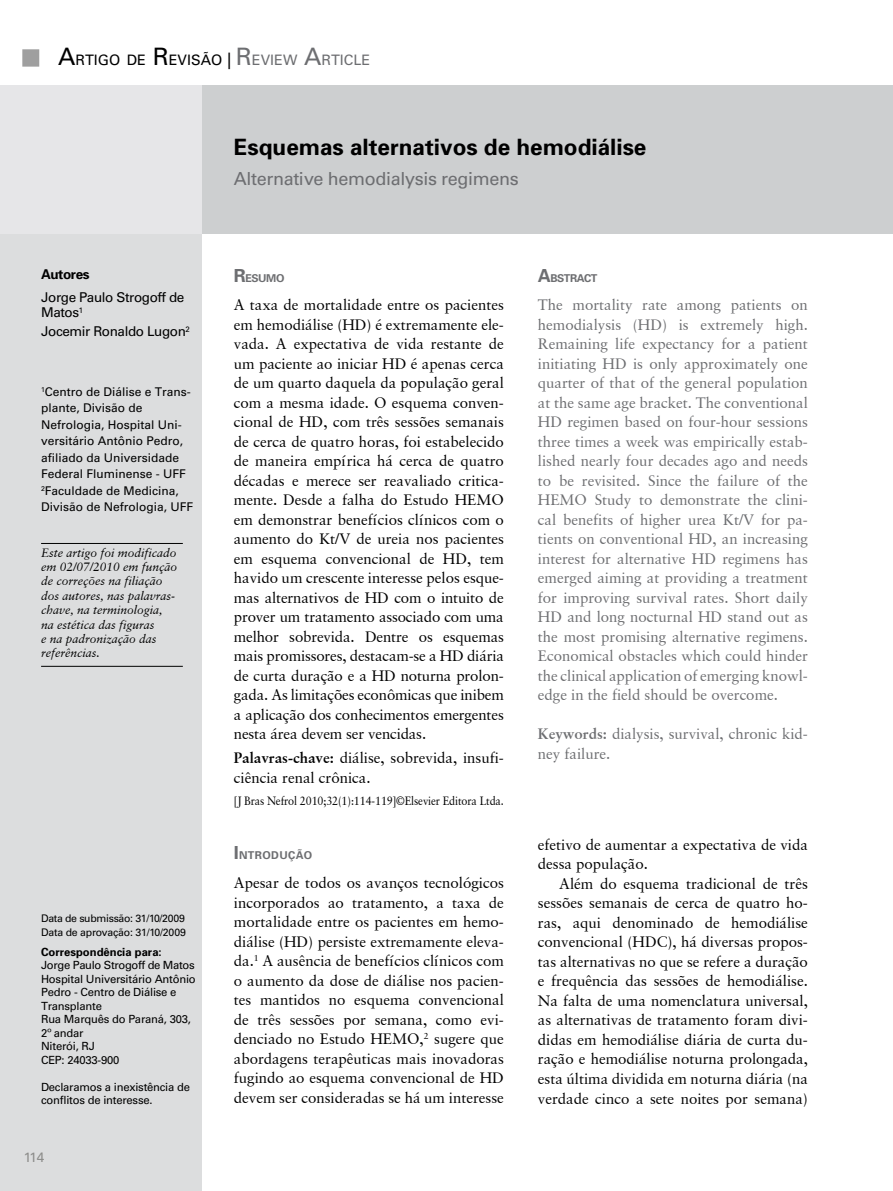
<style>
.page{position:relative;width:893px;height:1191px;background:#fff}
.page>*{position:absolute;margin:0;border:0;box-sizing:border-box;transform-origin:0 0}
.t1{font:22.5px "Univers 65 Bold";color:#000}
.t2{font:18px "Univers LT Std";letter-spacing:-.02em;color:#6d6e71}
.t3{font:15px/19.5px "Garamond Retrospective S Si";color:#000;text-align:justify}
.t4{font:15px/19.5px "Garamond Retrospective S Si";color:#6d6e71;text-align:justify}
.t5{font:14.4px "Univers LT Std SC600";color:#000}
.t6{font:13.5px/15px "Univers LT Std";letter-spacing:-.03em;color:#000}
.t7{font:13.5px "Univers 65 Bold";letter-spacing:-.03em;color:#000}
.t8{font:13.5px "Univers LT Std";color:#6d6e71}
.t9{font:12px/16.5px "Univers LT Std";color:#000}
.t10{font:italic 12px/14.4px "Garamond Retrospective S Si";color:#000}
.t11{font:12px "Garamond Retrospective S Si";letter-spacing:-.01em;color:#000;scale:.9 1}
.t12{font:11.25px/13.5px "Univers LT Std";letter-spacing:-.02em;color:#000}
.t13{font:11.25px "Univers 65 Bold";color:#000}
.t14{font:10.8px "Univers 65 Bold SC600";letter-spacing:-.04em;color:#6d6e71}
.t15{font:10.8px "Univers 65 Bold SC600";letter-spacing:.035em;color:#6d6e71}
.t16{font:10.5px/13.5px "Univers LT Std";letter-spacing:-.03em;color:#000}
.s1{font-size:24px}
.s2{font-family:"Univers LT Std";font-size:16.5px}
.s3{font-size:24px;color:#6d6e71}
.s4{color:#6d6e71}
.s5{font-size:18px}
.s6{font-weight:700}
</style>
<div class="page">
<div style="left:0;top:85px;width:202px;height:1106px;background:#dcddde"></div>
<div style="left:0;top:85px;width:893px;height:148px;background:linear-gradient(to right,#e0e0e2,#c6c8c9)"></div>
<div style="left:23px;top:50px;width:16px;height:16px;background:#9f9f9f"></div>
<hr style="left:41px;top:543px;width:142px;height:1px;background:#000">
<hr style="left:41px;top:666px;width:142px;height:1px;background:#000">
<p class="t5" style="left:58px;top:51px;width:314px"><span class="s1">A</span>RTIGO DE <span class="s1">R</span> EVISÃO <span class="s2">|</span> <span class="s3">R</span> <span class="s4">EVIEW</span> <span class="s3">A</span><span class="s4">RTICLE</span></p>
<p class="t7" style="left:41px;top:266px;width:50px">Autores</p>
<p class="t6" style="left:41px;top:290px;width:145px">Jorge Paulo Strogoff de<br>Matos<sup>1</sup></p>
<p class="t6" style="left:41px;top:324px;width:150px">Jocemir Ronaldo Lugon<sup>2</sup></p>
<p class="t9" style="left:41px;top:383px;width:154px"><sup>1</sup>Centro de Diálise e Trans&shy;plante, Divisão de<br>Nefrologia, Hospital U ni&shy;versitário Antônio Pedro, afiliado da U niversidade<br>Federal Fluminense - U FF<br><sup>2</sup>Faculdade de Medicina,<br>Divisão de Nefrologia, U FF</p>
<p class="t10" style="left:41px;top:545px;width:138px">Este artigo foi modificado em 02/07/2010 em função de correções na filiação dos autores, nas palavras&shy;chave, na terminologia, na estética das figuras<br>e na padronização das referências.</p>
<p class="t16" style="left:41px;top:911px;width:146px">Data de submissão: 31/10/2009<br>Data de aprovação: 31/10/2009</p>
<p class="t13" style="left:41px;top:944px;width:122px">Correspondência para:</p>
<p class="t12" style="left:41px;top:958px;width:156px">Jorge Paulo Strogoff de Matos<br>Hospital U niversitário Antônio<br>Pedro - Centro de Diálise e<br>Transplante<br>Rua Marquês do Paraná, 303,<br>2º andar<br>Niterói, RJ<br>CE P: 24033-900</p>
<p class="t12" style="left:41px;top:1079px;width:150px">Declaramos a inexistência de conflitos de interesse.</p>
<p class="t8" style="left:24px;top:1148px;width:22px">114</p>
<h1 class="t1" style="left:234px;top:134px;width:414px">Esquemas alternativos de hemodiálise</h1>
<p class="t2" style="left:234px;top:168px;width:286px">Alternative hemodialysis regimens</p>
<p class="t14" style="left:234px;top:272px;width:52px"><span class="s5">R</span>ESUMO</p>
<p class="t3" style="left:234px;top:295px;width:272px">A taxa de mortalidade entre os pacientes em hemodiálise (HD) é extremamente ele&shy;vada. A expectativa de vida restante de um paciente ao iniciar HD é apenas cerca de um quarto daquela da população geral com a mesma idade. O esquema conven&shy;cional de HD, com três sessões semanais de cerca de quatro horas, foi estabelecido de maneira empírica há cerca de quatro décadas e merece ser reavaliado critica&shy;mente. Desde a falha do Estudo HEMO em demonstrar benefícios clínicos com o aumento do Kt/V de ureia nos pacientes em esquema convencional de HD, tem havido um crescente interesse pelos esque&shy;mas alternativos de HD com o intuito de prover um tratamento associado com uma melhor sobrevida. Dentre os esquemas mais promissores, destacam-se a HD diária de curta duração e a HD noturna prolon&shy;gada. As limitações econômicas que inibem a aplicação dos conhecimentos emergentes nesta área devem ser vencidas.</p>
<p class="t3" style="left:234px;top:748px;width:271px"><span class="s6">Palavras-chave:</span> diálise, sobrevida, insufi&shy;ciência renal crônica.</p>
<p class="t11" style="left:234px;top:793px;width:301px">[J Bras Nefrol 2010;32(1):114-119]©Elsevier Editora Ltda.</p>
<p class="t15" style="left:234px;top:849px;width:80px"><span class="s5">I</span>NTRODUÇÃO</p>
<p class="t3" style="left:234px;top:872px;width:272px">Apesar de todos os avanços tecnológicos incorporados ao tratamento, a taxa de mortalidade entre os pacientes em hemo&shy;diálise (HD) persiste extremamente eleva&shy;da.<sup>1</sup> A ausência de benefícios clínicos com o aumento da dose de diálise nos pacien&shy;tes mantidos no esquema convencional de três sessões por semana, como evi&shy;denciado no Estudo HEMO,<sup>2</sup> sugere que abordagens terapêuticas mais inovadoras fugindo ao esquema convencional de HD devem ser consideradas se há um interesse</p>
<p class="t14" style="left:538px;top:272px;width:61px"><span class="s5">A</span>BSTRACT</p>
<p class="t4" style="left:538px;top:295px;width:272px">The mortality rate among patients on hemodialysis (HD) is extremely high.<br>Remaining life expectancy for a patient initiating HD is only approximately one quarter of that of the general population at the same age bracket. The conventional HD regimen based on four-hour sessions three times a week was empirically estab&shy;lished nearly four decades ago and needs to be revisited. Since the failure of the HEMO Study to demonstrate the clini&shy;cal benefits of higher urea Kt/V for pa&shy;tients on conventional HD, an increasing interest for alternative HD regimens has emerged aiming at providing a treatment for improving survival rates. Short daily HD and long nocturnal HD stand out as the most promising alternative regimens.<br>Economical obstacles which could hinder the clinical application of emerging knowl&shy;edge in the field should be overcome.</p>
<p class="t4" style="left:538px;top:724px;width:271px"><span class="s6">Keywords:</span> dialysis, survival, chronic kid&shy;ney failure.</p>
<p class="t3" style="left:538px;top:834px;width:272px">efetivo de aumentar a expectativa de vida dessa população.</p>
<p class="t3" style="left:538px;top:873px;width:272px;text-indent:21px">Além do esquema tradicional de três sessões semanais de cerca de quatro ho&shy;ras, aqui denominado de hemodiálise convencional (HDC), há diversas propos&shy;tas alternativas no que se refere a duração e frequência das sessões de hemodiálise.<br>Na falta de uma nomenclatura universal, as alternativas de tratamento foram divi&shy;didas em hemodiálise diária de curta du&shy;ração e hemodiálise noturna prolongada, esta última dividida em noturna diária (na verdade cinco a sete noites por semana)</p>
</div>
